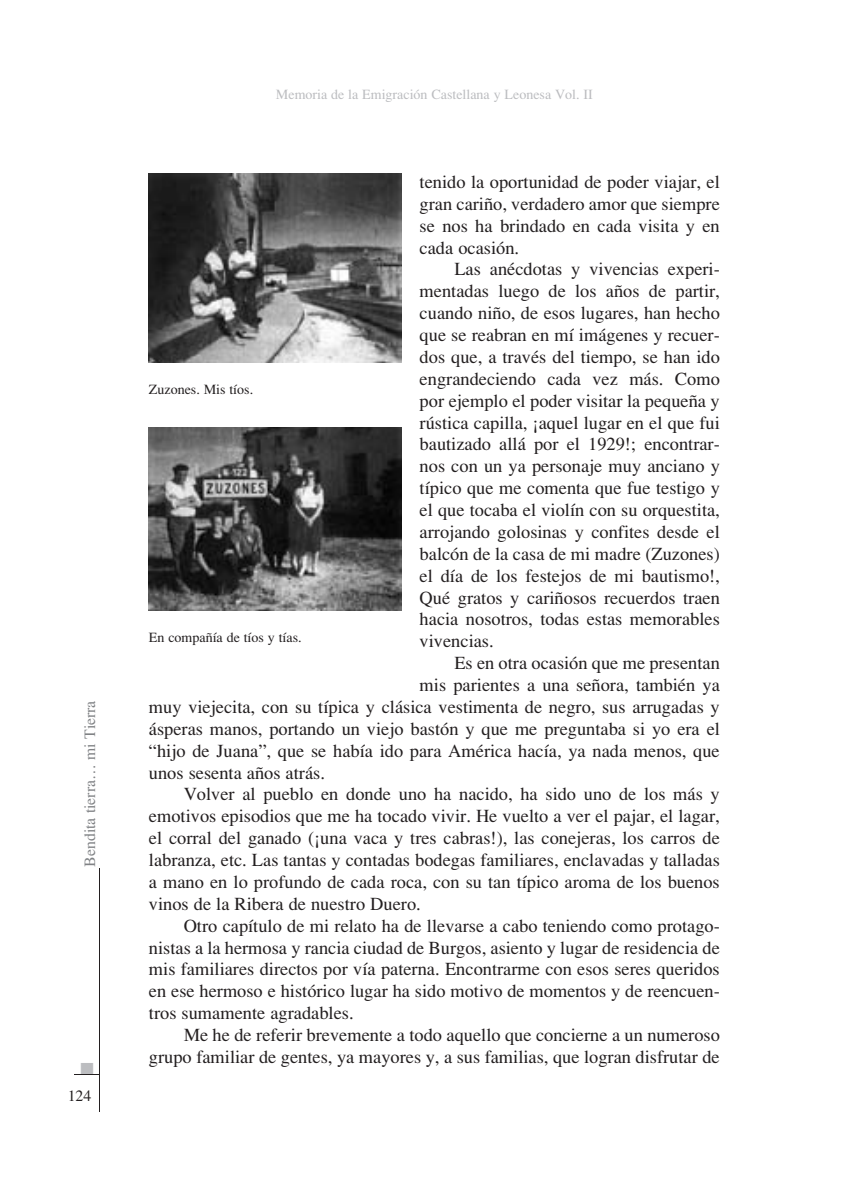
<style>
.page{position:relative;width:844px;height:1191px;background:#fff}
.page>*{position:absolute;margin:0;border:0;box-sizing:border-box;transform-origin:0 0}
.t1{font:18.38px/21.9px "Times";color:#231f20;text-align:justify}
.t2{font:17.5px "Zapf Dingbats ITC";color:#bcbdc0}
.t3{font:15.75px "Times";color:#808285}
.t4{font:15.75px "Times";color:#231f20}
.t5{font:14px "Times";color:#bcbdc0}
.t6{font:14px "Times";color:#231f20}
</style>
<div class="page">
<svg style="left:74px;top:1074px;width:25px;height:1px"></svg>
<hr style="left:99px;top:868px;width:1px;height:243px;background:#231f20">
<img style="left:149px;top:174px;width:252px;height:188px">
<img style="left:149px;top:428px;width:252px;height:182px">
<p class="t3" style="left:81px;top:866px;width:168px;rotate:-90deg">Bendita tierra… mi Tierra</p>
<p class="t2" style="left:80px;top:1060px;width:15px">■</p>
<p class="t4" style="left:68px;top:1087px;width:25px">124</p>
<p class="t5" style="left:276px;top:86px;width:318px">Memoria de la Emigración Castellana y Leonesa Vol. II</p>
<p class="t1" style="left:419px;top:171px;width:301px">tenido la oportunidad de poder viajar, el gran cariño, verdadero amor que siempre se nos ha brindado en cada visita y en cada ocasión.</p>
<p class="t1" style="left:419px;top:258px;width:302px;text-indent:35px">Las anécdotas y vivencias experi&shy;mentadas luego de los años de partir, cuando niño, de esos lugares, han hecho que se reabran en mí imágenes y recuer&shy;dos que, a través del tiempo, se han ido engrandeciendo cada vez más. Como por ejemplo el poder visitar la pequeña y rústica capilla, ¡aquel lugar en el que fui bautizado allá por el 1929!; encontrar&shy;nos con un ya personaje muy anciano y típico que me comenta que fue testigo y el que tocaba el violín con su orquestita, arrojando golosinas y confites desde el balcón de la casa de mi madre (Zuzones) el día de los festejos de mi bautismo!, Qué gratos y cariñosos recuerdos traen hacia nosotros, todas estas memorables vivencias.</p>
<p class="t1" style="left:454px;top:652px;width:267px">Es en otra ocasión que me presentan</p>
<p class="t1" style="left:419px;top:674px;width:302px">mis parientes a una señora, también ya</p>
<p class="t1" style="left:149px;top:696px;width:572px">muy viejecita, con su típica y clásica vestimenta de negro, sus arrugadas y</p>
<p class="t1" style="left:149px;top:717px;width:572px">ásperas manos, portando un viejo bastón y que me preguntaba si yo era el</p>
<p class="t1" style="left:149px;top:739px;width:572px">“hijo de Juana”, que se había ido para América hacía, ya nada menos, que</p>
<p class="t1" style="left:149px;top:761px;width:177px">unos sesenta años atrás.</p>
<p class="t1" style="left:184px;top:783px;width:537px">Volver al pueblo en donde uno ha nacido, ha sido uno de los más y</p>
<p class="t1" style="left:149px;top:805px;width:572px">emotivos episodios que me ha tocado vivir. He vuelto a ver el pajar, el lagar,</p>
<p class="t1" style="left:149px;top:827px;width:572px">el corral del ganado (¡una vaca y tres cabras!), las conejeras, los carros de</p>
<p class="t1" style="left:149px;top:849px;width:572px">labranza, etc. Las tantas y contadas bodegas familiares, enclavadas y talladas</p>
<p class="t1" style="left:149px;top:870px;width:572px">a mano en lo profundo de cada roca, con su tan típico aroma de los buenos</p>
<p class="t1" style="left:149px;top:892px;width:273px">vinos de la Ribera de nuestro Duero.</p>
<p class="t1" style="left:184px;top:914px;width:537px">Otro capítulo de mi relato ha de llevarse a cabo teniendo como protago-</p>
<p class="t1" style="left:149px;top:936px;width:572px">nistas a la hermosa y rancia ciudad de Burgos, asiento y lugar de residencia de</p>
<p class="t1" style="left:149px;top:958px;width:572px">mis familiares directos por vía paterna. Encontrarme con esos seres queridos</p>
<p class="t1" style="left:149px;top:980px;width:572px">en ese hermoso e histórico lugar ha sido motivo de momentos y de reencuen-</p>
<p class="t1" style="left:149px;top:1002px;width:206px">tros sumamente agradables.</p>
<p class="t1" style="left:184px;top:1024px;width:537px">Me he de referir brevemente a todo aquello que concierne a un numeroso</p>
<p class="t1" style="left:149px;top:1045px;width:572px">grupo familiar de gentes, ya mayores y, a sus familias, que logran disfrutar de</p>
<p class="t6" style="left:149px;top:381px;width:106px">Zuzones. Mis tíos.</p>
<p class="t6" style="left:149px;top:629px;width:154px">En compañía de tíos y tías.</p>
</div>
